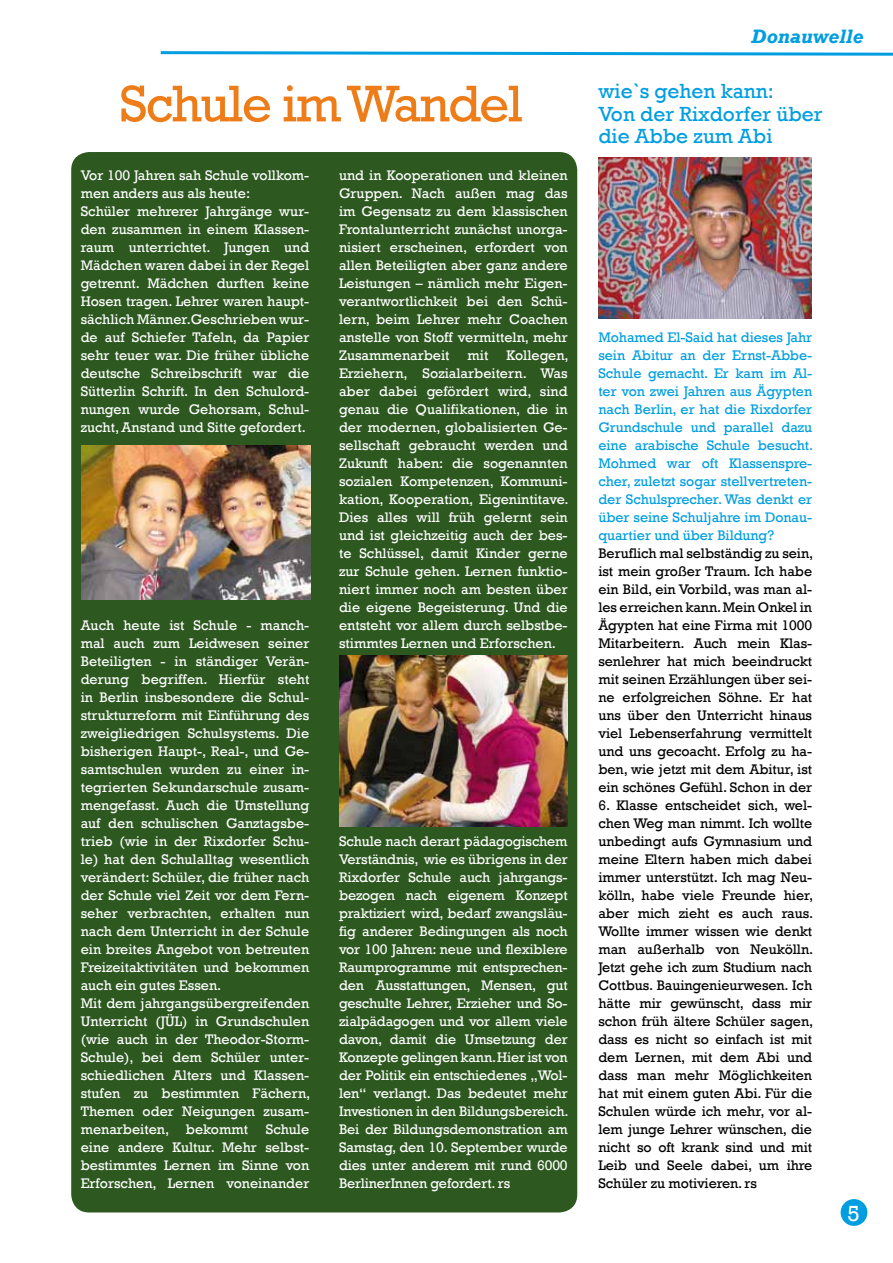
<style>
.page{position:relative;width:893px;height:1263px;background:#fff}
.page>*{position:absolute;margin:0;border:0;box-sizing:border-box;transform-origin:0 0}
.t1{font:52.5px "Rockwell";letter-spacing:-.03em;color:#ee7d19}
.t2{font:22.5px "Rockwell";color:#fff}
.t3{font:21px/22.5px "Rockwell";color:#009ee0}
.t4{font:italic 700 19.95px "Rockwell";color:#009ee0}
.t5{font:14.25px/18px "Rockwell";color:#fff;text-align:justify}
.t6{font:14.25px/18px "Rockwell";letter-spacing:-.005em;color:#000;text-align:justify}
.t7{font:14.25px/18px "Rockwell";letter-spacing:-.005em;color:#009ee0;text-align:justify}
</style>
<div class="page">
<svg style="left:160px;top:51px;width:733px;height:5px"></svg>
<div style="left:841px;top:1199px;width:26px;height:27px;background:#009ee0;border-radius:50%"></div>
<img style="left:598px;top:158px;width:214px;height:161px">
<div style="left:71px;top:152px;width:506px;height:1060px;background:#2d5920;border-radius:18px"></div>
<img style="left:81px;top:446px;width:230px;height:153px">
<img style="left:339px;top:656px;width:229px;height:170px">
<h3 class="t4" style="left:751px;top:24px;width:114px">Donauwelle</h3>
<h1 class="t1" style="left:120px;top:73px;width:405px">Schule im Wandel</h1>
<h3 class="t3" style="left:598px;top:80px;width:226px">wie`s gehen kann:<br>Von der Rixdorfer über die Abbe zum Abi</h3>
<p class="t5" style="left:81px;top:166px;width:230px;text-align:left">Vor 100 Jahren sah Schule vollkom&shy;men anders aus als heute:<br>Schüler mehrerer Jahrgänge wur&shy;den zusammen in einem Klassen&shy;raum unterrichtet. Jungen und<br>Mädchen waren dabei in der Regel getrennt. Mädchen durften keine<br>Hosen tragen. Lehrer waren haupt&shy;sächlich Männer.Geschrieben wur&shy;de auf Schiefer Tafeln, da Papier sehr teuer war. Die früher übliche deutsche Schreibschrift war die<br>Sütterlin Schrift. In den Schulord&shy;nungen wurde Gehorsam, Schul&shy;zucht, Anstand und Sitte gefordert.</p>
<p class="t5" style="left:81px;top:616px;width:231px;text-align:left">Auch heute ist Schule - manch&shy;mal auch zum Leidwesen seiner<br>Beteiligten - in ständiger Verän&shy;derung begriffen. Hierfür steht in Berlin insbesondere die Schul&shy;strukturreform mit Einführung des zweigliedrigen Schulsystems. Die bisherigen Haupt-, Real-, und Ge&shy;samtschulen wurden zu einer in&shy;tegrierten Sekundarschule zusam&shy;mengefasst. Auch die Umstellung auf den schulischen Ganztagsbe&shy;trieb (wie in der Rixdorfer Schu&shy;le) hat den Schulalltag wesentlich verändert: Schüler, die früher nach der Schule viel Zeit vor dem Fern&shy;seher verbrachten, erhalten nun nach dem Unterricht in der Schule ein breites Angebot von betreuten<br>Freizeitaktivitäten und bekommen auch ein gutes Essen.<br>Mit dem jahrgangsübergreifenden<br>Unterricht (JÜL) in Grundschulen (wie auch in der Theodor-Storm-<br>Schule), bei dem Schüler unter&shy;schiedlichen Alters und Klassen&shy;stufen zu bestimmten Fächern,<br>Themen oder Neigungen zusam&shy;menarbeiten, bekommt Schule eine andere Kultur. Mehr selbst&shy;bestimmtes Lernen im Sinne von<br>Erforschen, Lernen voneinander</p>
<p class="t5" style="left:339px;top:166px;width:230px">und in Kooperationen und kleinen Gruppen. Nach außen mag das im Gegensatz zu dem klassischen Frontalunterricht zunächst unorga&shy;nisiert erscheinen, erfordert von allen Beteiligten aber ganz andere Leistungen – nämlich mehr Eigen&shy;verantwortlichkeit bei den Schü&shy;lern, beim Lehrer mehr Coachen anstelle von Stoff vermitteln, mehr Zusammenarbeit</p>
<p class="t5" style="left:468px;top:346px;width:22px">mit</p>
<p class="t5" style="left:339px;top:346px;width:231px;text-indent:167px">Kollegen, Erziehern, Sozialarbeitern. Was aber dabei gefördert wird, sind genau die Qualifikationen, die in der modernen, globalisierten Ge&shy;sellschaft gebraucht werden und Zukunft haben: die sogenannten sozialen Kompetenzen, Kommuni&shy;kation, Kooperation, Eigenintitave.<br>Dies alles will früh gelernt sein und ist gleichzeitig auch der bes&shy;te Schlüssel, damit Kinder gerne zur Schule gehen. Lernen funktio&shy;niert immer noch am besten über die eigene Begeisterung. Und die entsteht vor allem durch selbstbe&shy;stimmtes Lernen und Erforschen.</p>
<p class="t5" style="left:339px;top:832px;width:231px">Schule nach derart pädagogischem Verständnis, wie es übrigens in der Rixdorfer Schule auch jahrgangs&shy;bezogen nach eigenem Konzept praktiziert wird, bedarf zwangsläu&shy;fig anderer Bedingungen als noch vor 100 Jahren: neue und flexiblere Raumprogramme mit entsprechen&shy;den Ausstattungen, Mensen, gut geschulte Lehrer, Erzieher und So&shy;zialpädagogen und vor allem viele davon, damit die Umsetzung der Konzepte gelingen kann. Hier ist von der Politik ein entschiedenes „Wol&shy;len“ verlangt. Das bedeutet mehr Investionen in den Bildungsbereich.<br>Bei der Bildungsdemonstration am Samstag, den 10. September wurde dies unter anderem mit rund 6000<br>BerlinerInnen gefordert. rs</p>
<p class="t7" style="left:598px;top:328px;width:216px">Mohamed El-Said hat dieses Jahr sein Abitur an der Ernst-Abbe-Schule gemacht. Er kam im Al&shy;ter von zwei Jahren aus Ägypten nach Berlin, er hat die Rixdorfer Grundschule und parallel dazu eine arabische Schule besucht.<br>Mohmed war oft Klassenspre&shy;cher, zuletzt sogar stellvertreten&shy;der Schulsprecher. Was denkt er über seine Schuljahre im Donau&shy;quartier und über Bildung?</p>
<p class="t6" style="left:598px;top:544px;width:216px">Beruflich mal selbständig zu sein, ist mein großer Traum. Ich habe ein Bild, ein Vorbild, was man al&shy;les erreichen kann. Mein Onkel in Ägypten hat eine Firma mit 1000<br>Mitarbeitern. Auch mein Klas&shy;senlehrer hat mich beeindruckt mit seinen Erzählungen über sei&shy;ne erfolgreichen Söhne. Er hat uns über den Unterricht hinaus viel Lebenserfahrung vermittelt und uns gecoacht. Erfolg zu ha&shy;ben, wie jetzt mit dem Abitur, ist ein schönes Gefühl. Schon in der</p>
<p class="t6" style="left:598px;top:796px;width:216px">6. Klasse entscheidet sich, wel&shy;chen Weg man nimmt. Ich wollte unbedingt aufs Gymnasium und meine Eltern haben mich dabei immer unterstützt. Ich mag Neu&shy;kölln, habe viele Freunde hier, aber mich zieht es auch raus.<br>Wollte immer wissen wie denkt man außerhalb von Neukölln.<br>Jetzt gehe ich zum Studium nach Cottbus. Bauingenieurwesen. Ich hätte mir gewünscht, dass mir schon früh ältere Schüler sagen, dass es nicht so einfach ist mit dem Lernen, mit dem Abi und dass man mehr Möglichkeiten hat mit einem guten Abi. Für die Schulen würde ich mehr, vor al&shy;lem junge Lehrer wünschen, die nicht so oft krank sind und mit Leib und Seele dabei, um ihre Schüler zu motivieren. rs</p>
<h2 class="t2" style="left:847px;top:1201px;width:14px">5</h2>
</div>
